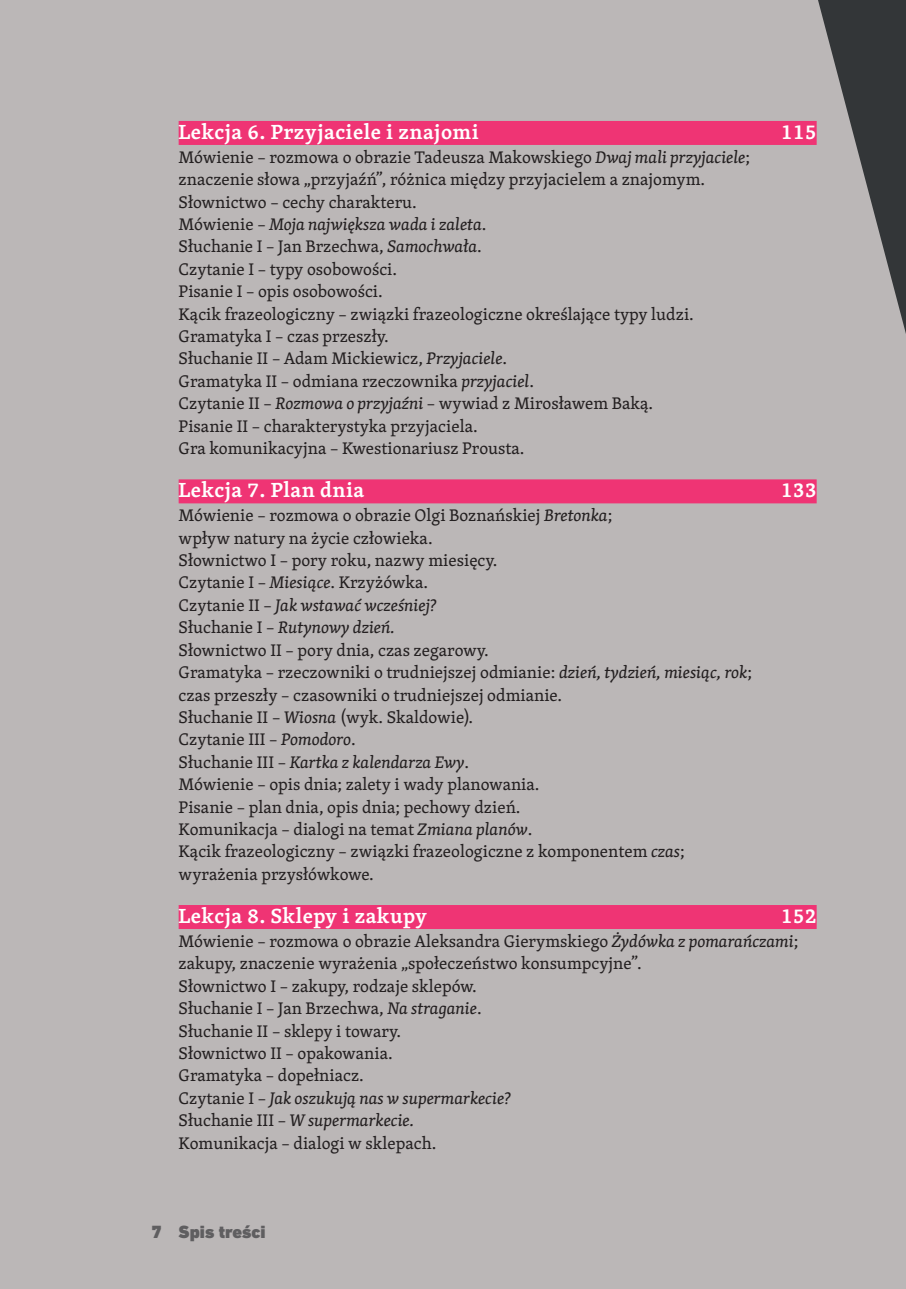
<style>
.page{position:relative;width:906px;height:1289px;background:#fff}
.page>*{position:absolute;margin:0;border:0;box-sizing:border-box;transform-origin:0 0}
.t1{font:600 21px "Skolar PE";letter-spacing:.02em;color:#fff}
.t2{font:900 18px "DIN Next LT Pro";color:#5f5e60}
.t3{font:17.25px/22.4px "Skolar PE";color:#231f20}
.s1{font-style:italic}
</style>
<div class="page">
<div style="left:0;top:0;width:906px;height:1288px;background:#bbb7b7"></div>
<svg style="left:818px;top:0;width:88px;height:334px"></svg>
<div style="left:179px;top:121px;width:637px;height:24px;background:#ef3474"></div>
<div style="left:179px;top:479px;width:637px;height:24px;background:#ef3474"></div>
<div style="left:179px;top:905px;width:637px;height:24px;background:#ef3474"></div>
<p class="t1" style="left:179px;top:115px;width:301px">Lekcja 6. Przyjaciele i znajomi</p>
<p class="t1" style="left:781px;top:115px;width:37px">115</p>
<p class="t3" style="left:179px;top:145px;width:573px">Mówienie – rozmowa o obrazie Tadeusza Makowskiego <span class="s1">Dwaj mali przyjaciele</span>; znaczenie słowa „przyjaźń”, różnica między przyjacielem a znajomym.<br>Słownictwo – cechy charakteru.<br>Mówienie – <span class="s1">Moja największa wada i zaleta</span>.<br>Słuchanie I – Jan Brzechwa, <span class="s1">Samochwała</span>.<br>Czytanie I – typy osobowości.<br>Pisanie I – opis osobowości.<br>Kącik frazeologiczny – związki frazeologiczne określające typy ludzi.<br>Gramatyka I – czas przeszły.<br>Słuchanie II – Adam Mickiewicz, <span class="s1">Przyjaciele</span>.<br>Gramatyka II – odmiana rzeczownika <span class="s1">przyjaciel</span>.<br>Czytanie II – <span class="s1">Rozmowa o przyjaźni</span> – wywiad z Mirosławem Baką.<br>Pisanie II – charakterystyka przyjaciela.<br>Gra komunikacyjna – Kwestionariusz Prousta.</p>
<p class="t1" style="left:179px;top:474px;width:187px">Lekcja 7. Plan dnia</p>
<p class="t1" style="left:781px;top:474px;width:37px">133</p>
<p class="t3" style="left:179px;top:504px;width:575px">Mówienie – rozmowa o obrazie Olgi Boznańskiej <span class="s1">Bretonka</span>;<br>wpływ natury na życie człowieka.<br>Słownictwo I – pory roku, nazwy miesięcy.<br>Czytanie I – <span class="s1">Miesiące</span>. Krzyżówka.<br>Czytanie II – <span class="s1">Jak wstawać wcześniej?<br></span>Słuchanie I – <span class="s1">Rutynowy dzień.<br></span>Słownictwo II – pory dnia, czas zegarowy.<br>Gramatyka – rzeczowniki o trudniejszej odmianie: <span class="s1">dzień, tydzień, miesiąc, rok</span>; czas przeszły – czasowniki o trudniejszej odmianie.<br>Słuchanie II – <span class="s1">Wiosna</span> (wyk. Skaldowie).<br>Czytanie III – <span class="s1">Pomodoro</span>.<br>Słuchanie III – <span class="s1">Kartka z kalendarza Ewy</span>.<br>Mówienie – opis dnia; zalety i wady planowania.<br>Pisanie – plan dnia, opis dnia; pechowy dzień.<br>Komunikacja – dialogi na temat <span class="s1">Zmiana planów</span>.<br>Kącik frazeologiczny – związki frazeologiczne z komponentem <span class="s1">czas</span>; wyrażenia przysłówkowe.</p>
<p class="t1" style="left:179px;top:899px;width:250px">Lekcja 8. Sklepy i zakupy</p>
<p class="t1" style="left:781px;top:899px;width:37px">152</p>
<p class="t3" style="left:179px;top:929px;width:621px">Mówienie – rozmowa o obrazie Aleksandra Gierymskiego <span class="s1">Żydówka z pomarańczami</span>; zakupy, znaczenie wyrażenia „społeczeństwo konsumpcyjne”.<br>Słownictwo I – zakupy, rodzaje sklepów.<br>Słuchanie I – Jan Brzechwa, <span class="s1">Na straganie</span>.<br>Słuchanie II – sklepy i towary.<br>Słownictwo II – opakowania.<br>Gramatyka – dopełniacz.<br>Czytanie I – <span class="s1">Jak oszukują nas w supermarkecie?<br></span>Słuchanie III – <span class="s1">W supermarkecie.<br></span>Komunikacja – dialogi w sklepach.</p>
<p class="t2" style="left:151px;top:1221px;width:116px">7 Spis treści</p>
</div>
